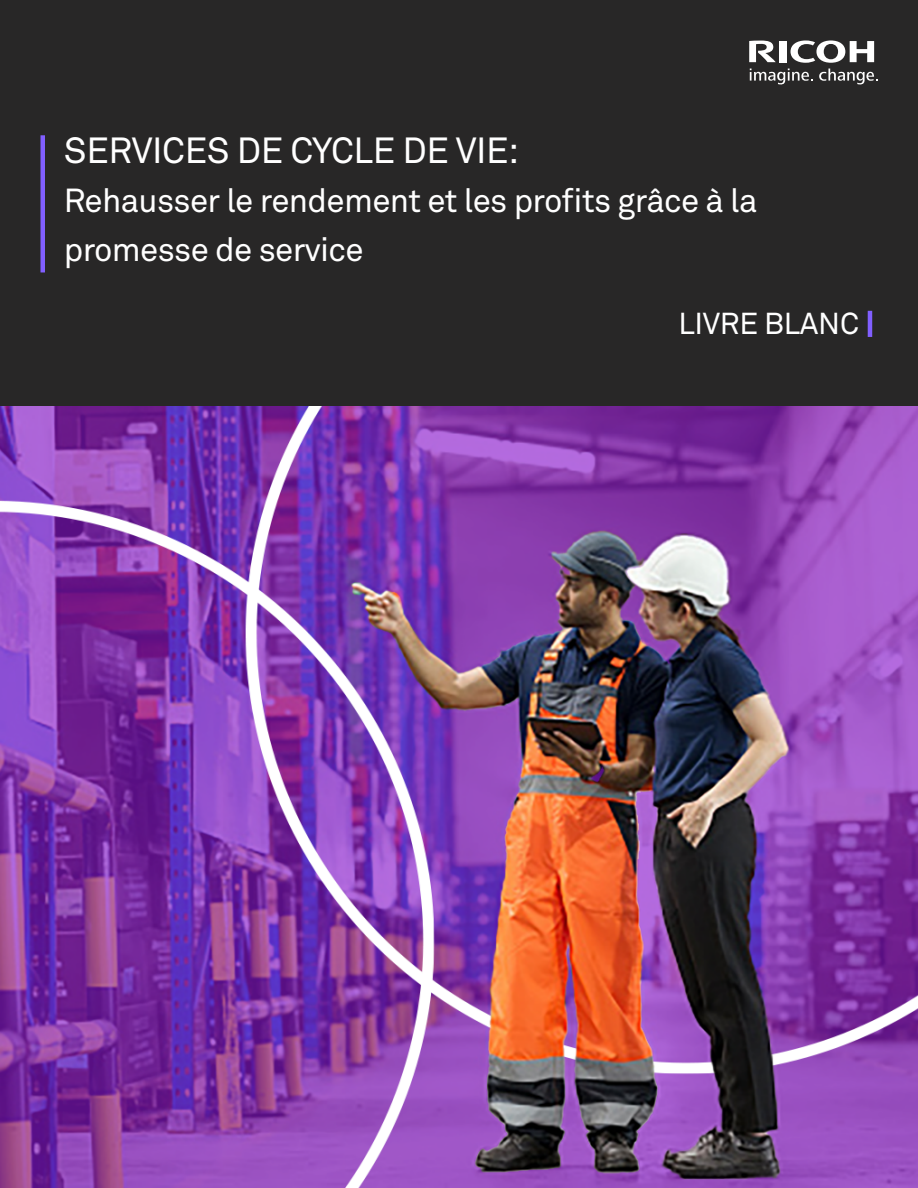
<style>
.page{position:relative;width:918px;height:1188px;background:#282727}
.page>*{position:absolute;margin:0;border:0;box-sizing:border-box;transform-origin:0 0}
.t1{font:36px "Akkurat Pro";letter-spacing:-.01em;color:#fff}
.t2{font:33px/48.6px "Akkurat Pro";letter-spacing:-.02em;color:#fff}
.t3{font:30px "Akkurat Pro";letter-spacing:-.01em;color:#fff}
</style>
<div class="page">
<svg style="left:791px;top:40px;width:83px;height:23px"></svg>
<div style="left:779px;top:41px;width:7px;height:21px;background:#fff"></div>
<svg style="left:749px;top:41px;width:27px;height:21px"></svg>
<svg style="left:750px;top:69px;width:63px;height:15px"></svg>
<svg style="left:819px;top:69px;width:59px;height:15px"></svg>
<div style="left:40px;top:135px;width:5px;height:137px;background:#815fff"></div>
<hr style="left:868px;top:311px;width:4px;height:26px;background:#815fff">
<img style="left:0;top:406px;width:918px;height:782px">
<p class="t1" style="left:64px;top:130px;width:457px">SERVICES DE CYCLE DE VIE:</p>
<p class="t2" style="left:64px;top:176px;width:695px">Rehausser le rendement et les profits grâce à la promesse de service</p>
<p class="t3" style="left:678px;top:306px;width:182px">LIVRE BLANC</p>
</div>
